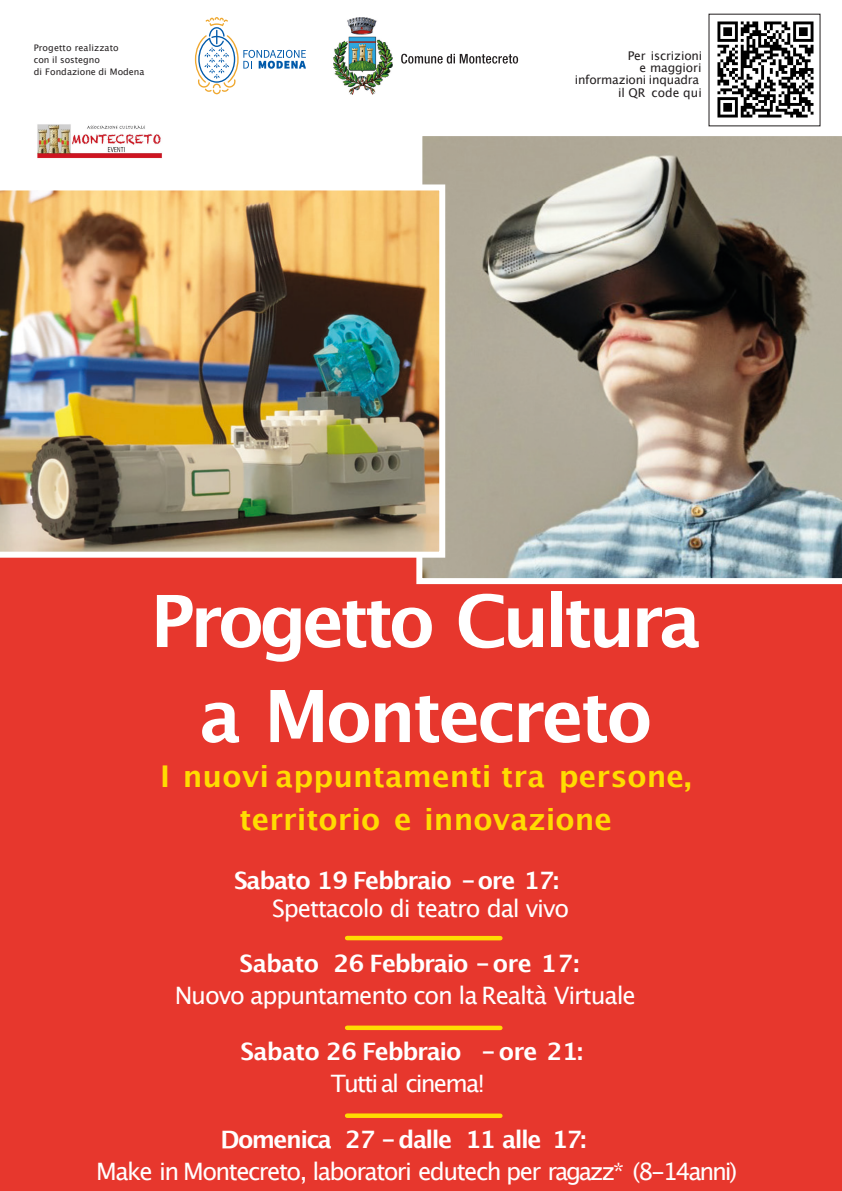
<style>
.page{position:relative;width:842px;height:1191px;background:#fff}
.page>*{position:absolute;margin:0;border:0;box-sizing:border-box;transform-origin:0 0}
.t1{font:700 72px/95px "Lucida Grande";letter-spacing:-.065em;color:#fff;text-align:center}
.t2{font:700 30px/43px "Lucida Grande";letter-spacing:.005em;color:#ffdc01;text-align:center}
.t3{font:24px "Lucida Grande";letter-spacing:-.055em;color:#fff}
.t4{font:700 24px "Lucida Grande";letter-spacing:-.05em;color:#fff}
.t5{font:700 24px "Lucida Grande";letter-spacing:-.03em;color:#fff}
.t6{font:24px "Lucida Grande";letter-spacing:-.08em;color:#fff}
.t7{font:12px/12.3px "Lucida Grande";letter-spacing:-.01em;color:#231f20;text-align:right}
.t8{font:9px/12px "Lucida Grande";letter-spacing:.005em;color:#231f20}
</style>
<div class="page">
<div style="left:0;top:259px;width:842px;height:932px;background:#e7372d"></div>
<img style="left:334px;top:17px;width:59px;height:77px">
<svg style="left:401px;top:54px;width:117px;height:10px"></svg>
<img style="left:416px;top:136px;width:426px;height:448px">
<img style="left:0;top:184px;width:445px;height:374px">
<svg style="left:195px;top:17px;width:111px;height:77px"></svg>
<img style="left:37px;top:124px;width:125px;height:35px">
<div style="left:347px;top:1113px;width:153px;height:5px;background:#ffdc01"></div>
<hr style="left:347px;top:936px;width:153px;height:4px;background:#ffdc01">
<div style="left:347px;top:1025px;width:153px;height:5px;background:#ffdc01"></div>
<img style="left:717px;top:22px;width:96px;height:96px">
<p class="t8" style="left:34px;top:42px;width:112px">Progetto realizzato<br>con il sostegno<br>di Fondazione di Modena</p>
<p class="t7" style="left:575px;top:50px;width:129px">Per iscrizioni<br>e maggiori informazioni inquadra il QR code qui</p>
<h1 class="t1" style="left:150px;top:579px;width:552px">Progetto Cultura a Montecreto</h1>
<p class="t2" style="left:160px;top:757px;width:533px">I nuovi appuntamenti tra persone, territorio e innovazione</p>
<p class="t4" style="left:234px;top:870px;width:326px">Sabato 19 Febbraio -ore 17:</p>
<p class="t3" style="left:272px;top:898px;width:299px">Spettacolo di teatro dal vivo</p>
<p class="t5" style="left:240px;top:953px;width:341px">Sabato 26 Febbraio -ore 17:</p>
<p class="t3" style="left:175px;top:985px;width:463px">Nuovo appuntamento con la Realtà Virtuale</p>
<p class="t5" style="left:240px;top:1041px;width:344px">Sabato 26 Febbraio -ore 21:</p>
<p class="t6" style="left:331px;top:1073px;width:156px">Tutti al cinema!</p>
<p class="t4" style="left:221px;top:1129px;width:368px">Domenica 27 - dalle 11 alle 17:</p>
<p class="t3" style="left:96px;top:1161px;width:643px">Make in Montecreto, laboratori edutech per ragazz* (8-14anni)</p>
</div>
